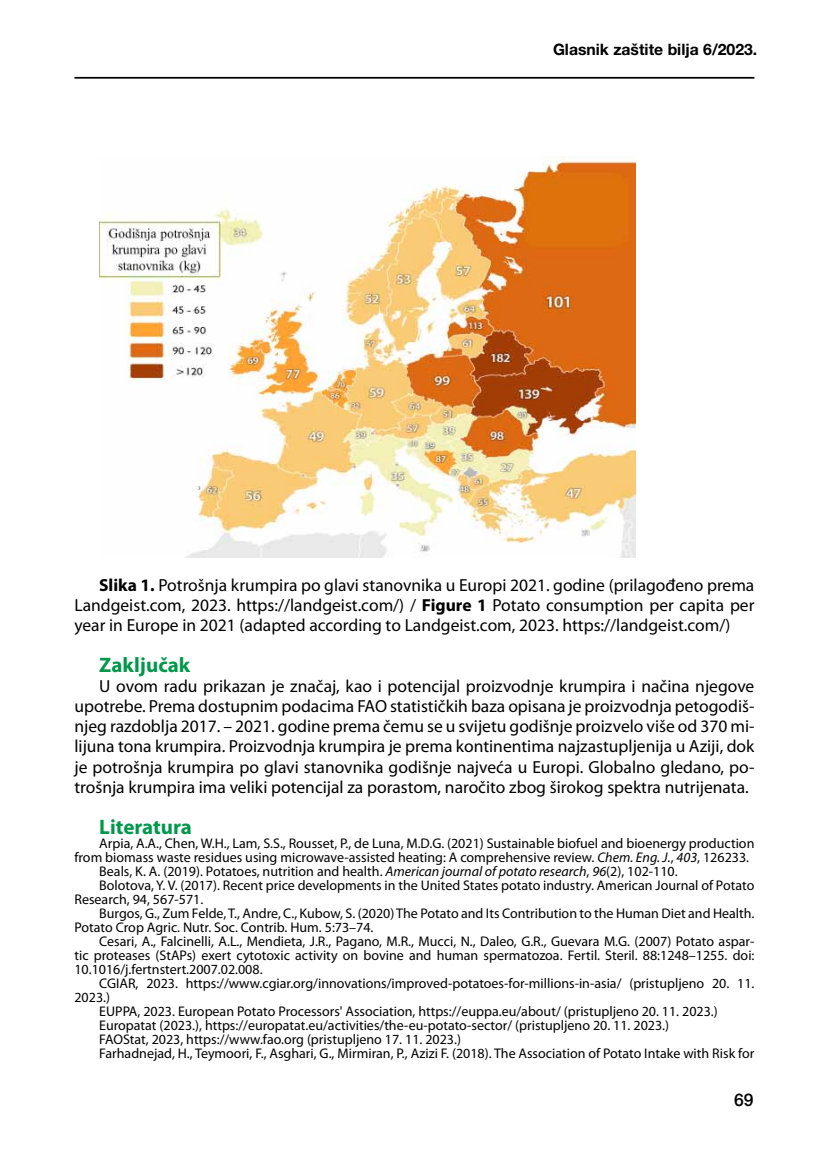
<style>
.page{position:relative;width:819px;height:1166px;background:#fff}
.page>*{position:absolute;margin:0;border:0;box-sizing:border-box;transform-origin:0 0}
.t1{font:700 21px "Myriad Pro";color:#00984a}
.t2{font:17.5px/20.1px "Myriad Pro";color:#000;text-align:justify}
.t3{font:500 17.5px "Helvetica Neue LT Pro";color:#000}
.t4{font:700 15.75px "Helvetica Neue LT Pro";color:#000}
.t5{font:14px "Myriad Pro";color:#000}
.s1{font-weight:700}
.s2{font-style:italic}
</style>
<div class="page">
<hr style="left:74px;top:77px;width:680px;height:2px;background:#000">
<img style="left:99px;top:156px;width:536px;height:401px">
<p class="t4" style="left:553px;top:40px;width:206px">Glasnik zaštite bilja 6/2023.</p>
<p class="t2" style="left:74px;top:574px;width:681px;text-indent:25px"><span class="s1">Slika 1.</span> Potrošnja krumpira po glavi stanovnika u Europi 2021. godine (prilagođeno prema Landgeist.com, 2023. https://landgeist.com/) / <span class="s1">Figure 1</span> Potato consumption per capita per year in Europe in 2021 (adapted according to Landgeist.com, 2023. https://landgeist.com/)</p>
<h1 class="t1" style="left:99px;top:651px;width:93px">Zaključak</h1>
<p class="t2" style="left:74px;top:676px;width:681px;text-indent:25px">U ovom radu prikazan je značaj, kao i potencijal proizvodnje krumpira i načina njegove upotrebe. Prema dostupnim podacima FAO statističkih baza opisana je proizvodnja petogodiš&shy;njeg razdoblja 2017. – 2021. godine prema čemu se u svijetu godišnje proizvelo više od 370 mi&shy;lijuna tona krumpira. Proizvodnja krumpira je prema kontinentima najzastupljenija u Aziji, dok je potrošnja krumpira po glavi stanovnika godišnje najveća u Europi. Globalno gledano, po&shy;trošnja krumpira ima veliki potencijal za porastom, naročito zbog širokog spektra nutrijenata.</p>
<h1 class="t1" style="left:99px;top:813px;width:94px">Literatura</h1>
<p class="t5" style="left:99px;top:834px;width:656px">Arpia, A.A., Chen, W.H., Lam, S.S., Rousset, P., de Luna, M.D.G. (2021) Sustainable biofuel and bioenergy production</p>
<p class="t5" style="left:74px;top:848px;width:676px">from biomass waste residues using microwave-assisted heating: A comprehensive review. <span class="s2">Chem. Eng. J.</span>, <span class="s2">403</span>, 126233.</p>
<p class="t5" style="left:99px;top:862px;width:580px">Beals, K. A. (2019). Potatoes, nutrition and health. <span class="s2">American journal of potato research</span>, <span class="s2">96</span>(2), 102-110.</p>
<p class="t5" style="left:99px;top:876px;width:656px">Bolotova, Y. V. (2017). Recent price developments in the United States potato industry. American Journal of Potato</p>
<p class="t5" style="left:74px;top:890px;width:130px">Research, 94, 567-571.</p>
<p class="t5" style="left:99px;top:904px;width:656px">Burgos, G., Zum Felde, T., Andre, C., Kubow, S. (2020) The Potato and Its Contribution to the Human Diet and Health.</p>
<p class="t5" style="left:74px;top:918px;width:300px">Potato Crop Agric. Nutr. Soc. Contrib. Hum. 5:73–74.</p>
<p class="t5" style="left:99px;top:932px;width:656px">Cesari, A., Falcinelli, A.L., Mendieta, J.R., Pagano, M.R., Mucci, N., Daleo, G.R., Guevara M.G. (2007) Potato aspar-</p>
<p class="t5" style="left:74px;top:946px;width:681px">tic proteases (StAPs) exert cytotoxic activity on bovine and human spermatozoa. Fertil. Steril. 88:1248–1255. doi:</p>
<p class="t5" style="left:74px;top:960px;width:190px">10.1016/j.fertnstert.2007.02.008.</p>
<p class="t5" style="left:99px;top:974px;width:656px">CGIAR, 2023. https://www.cgiar.org/innovations/improved-potatoes-for-millions-in-asia/ (pristupljeno 20. 11.</p>
<p class="t5" style="left:74px;top:988px;width:37px">2023.)</p>
<p class="t5" style="left:99px;top:1002px;width:620px">EUPPA, 2023. European Potato Processors' Association, https://euppa.eu/about/ (pristupljeno 20. 11. 2023.)</p>
<p class="t5" style="left:99px;top:1016px;width:571px">Europatat (2023.), https://europatat.eu/activities/the-eu-potato-sector/ (pristupljeno 20. 11. 2023.)</p>
<p class="t5" style="left:99px;top:1030px;width:363px">FAOStat, 2023, https://www.fao.org (pristupljeno 17. 11. 2023.)</p>
<p class="t5" style="left:99px;top:1044px;width:656px">Farhadnejad, H., Teymoori, F., Asghari, G., Mirmiran, P., Azizi F. (2018). The Association of Potato Intake with Risk for</p>
<p class="t3" style="left:734px;top:1090px;width:21px">69</p>
</div>
